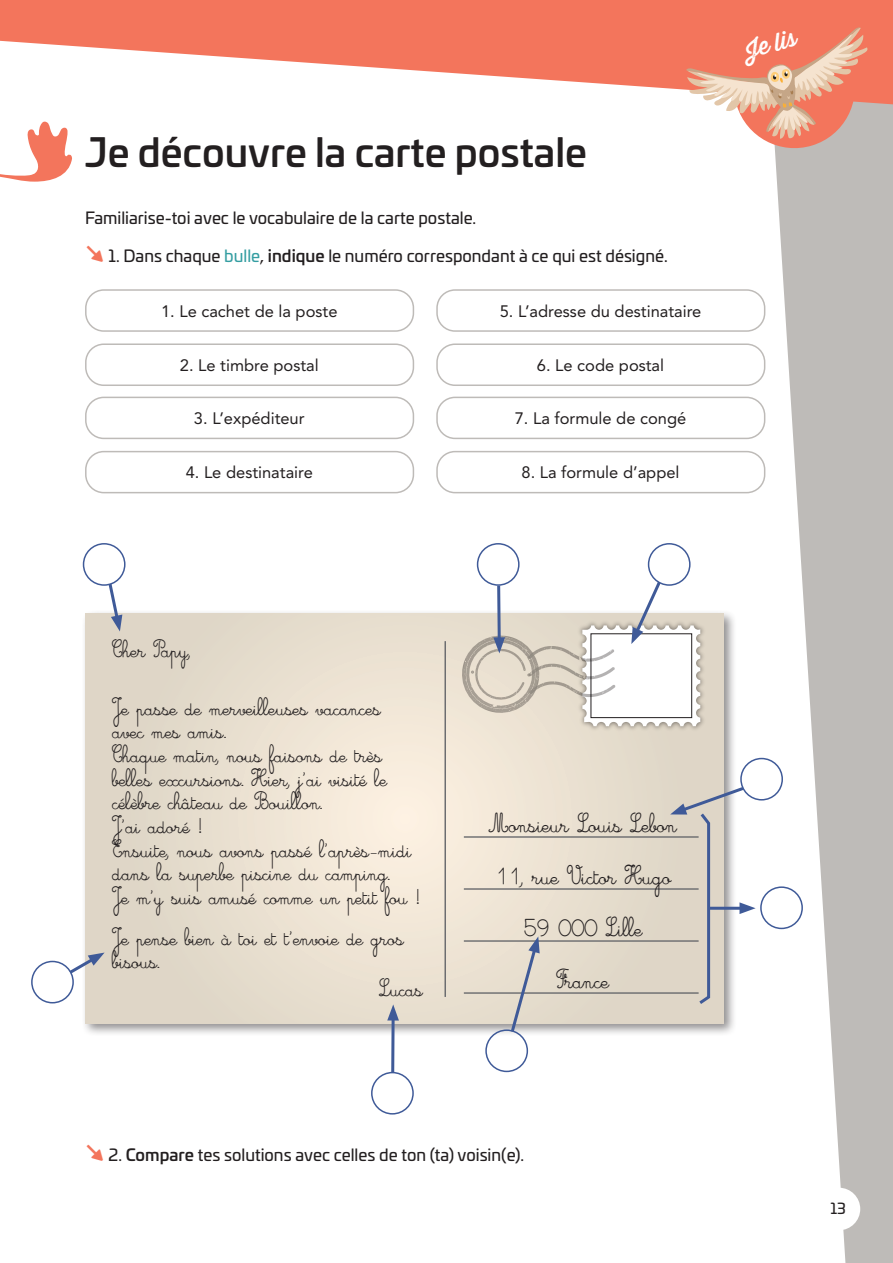
<style>
.page{position:relative;width:893px;height:1263px;background:#fff}
.page>*{position:absolute;margin:0;border:0;box-sizing:border-box;transform-origin:0 0}
.t1{font:500 39px "Univia Pro";color:#231f20}
.t2{font:24px "Thirsty Rough Reg One";color:#fff}
.t3{font:21.45px "Cursivestandard";color:#231f20}
.t4{font:19.65px/23.7px "Cursivestandard";color:#231f20}
.Texte_flèche{font:16.5px "Univia Pro";color:#231f20}
.t5{font:16.5px "Avenir LT Std";color:#231f20}
.t6{font:15px "Univia Pro";color:#231f20}
.s1{font-size:28.5px;color:#f3755c}
.s2{color:#359ea2}
.s3{font-weight:500}
</style>
<div class="page">
<svg style="left:765px;top:106px;width:128px;height:1157px;fill:#bebbb8"></svg>
<svg style="left:0;top:0;width:893px;height:106px;fill:#f3755c"></svg>
<div style="left:818px;top:1188px;width:42px;height:42px;background:#fff;border-radius:50%"></div>
<svg style="left:671px;top:12px;width:197px;height:143px"></svg>
<div style="left:85px;top:289px;width:329px;height:43px;border:2px solid #bebbb8;border-radius:18px"></div>
<div style="left:436px;top:289px;width:329px;height:43px;border:2px solid #bebbb8;border-radius:18px"></div>
<div style="left:85px;top:397px;width:329px;height:42px;border:2px solid #bebbb8;border-radius:18px"></div>
<div style="left:436px;top:397px;width:329px;height:42px;border:2px solid #bebbb8;border-radius:18px"></div>
<div style="left:85px;top:343px;width:329px;height:43px;border:2px solid #bebbb8;border-radius:18px"></div>
<div style="left:436px;top:343px;width:329px;height:43px;border:2px solid #bebbb8;border-radius:18px"></div>
<div style="left:85px;top:451px;width:329px;height:42px;border:2px solid #bebbb8;border-radius:18px"></div>
<div style="left:436px;top:451px;width:329px;height:42px;border:2px solid #bebbb8;border-radius:18px"></div>
<svg style="left:0;top:121px;width:72px;height:61px"></svg>
<div style="left:81px;top:609px;width:656px;height:428px;background:#231f20;opacity:.5"></div>
<svg style="left:86px;top:613px;width:637px;height:410px;background:#e8dfcf"></svg>
<hr style="left:464px;top:836px;width:235px;height:2px;background:#6c6d70">
<hr style="left:464px;top:888px;width:235px;height:2px;background:#6c6d70">
<hr style="left:464px;top:940px;width:235px;height:2px;background:#6c6d70">
<hr style="left:464px;top:992px;width:235px;height:2px;background:#6c6d70">
<hr style="left:444px;top:641px;width:2px;height:356px;background:#6c6d70">
<img style="left:576px;top:619px;width:131px;height:114px">
<svg style="left:106px;top:580px;width:16px;height:51px"></svg>
<svg style="left:66px;top:952px;width:39px;height:24px"></svg>
<svg style="left:391px;top:1020px;width:4px;height:52px"></svg>
<svg style="left:387px;top:1004px;width:12px;height:16px"></svg>
<svg style="left:509px;top:936px;width:31px;height:99px;background:#cecac5"></svg>
<svg style="left:462px;top:578px;width:238px;height:148px"></svg>
<svg style="left:670px;top:784px;width:86px;height:223px"></svg>
<div style="left:83px;top:543px;width:43px;height:43px;border:2px solid #3f5a98;border-radius:50%"></div>
<div style="left:477px;top:543px;width:43px;height:43px;border:2px solid #3f5a98;border-radius:50%"></div>
<div style="left:648px;top:543px;width:43px;height:43px;border:2px solid #3f5a98;border-radius:50%"></div>
<div style="left:740px;top:758px;width:43px;height:42px;border:2px solid #3f5a98;border-radius:50%"></div>
<div style="left:760px;top:886px;width:43px;height:43px;border:2px solid #3f5a98;border-radius:50%"></div>
<div style="left:485px;top:1029px;width:43px;height:43px;border:2px solid #3f5a98;border-radius:50%"></div>
<div style="left:371px;top:1072px;width:43px;height:42px;border:2px solid #3f5a98;border-radius:50%"></div>
<div style="left:31px;top:961px;width:43px;height:42px;border:2px solid #3f5a98;border-radius:50%"></div>
<p class="t1" style="left:85px;top:123px;width:503px">Je découvre la carte postale</p>
<p class="Texte_flèche" style="left:85px;top:205px;width:393px">Familiarise-toi avec le vocabulaire de la carte postale.</p>
<p class="Texte_flèche" style="left:85px;top:243px;width:584px"><span class="s1">↘</span> 1. Dans chaque <span class="s2">bulle</span>, <span class="s3">indique</span> le numéro correspondant à ce qui est désigné.</p>
<p class="t5" style="left:161px;top:301px;width:178px">1. Le cachet de la poste</p>
<p class="t5" style="left:500px;top:301px;width:203px">5. L’adresse du destinataire</p>
<p class="t5" style="left:180px;top:356px;width:140px">2. Le timbre postal</p>
<p class="t5" style="left:537px;top:356px;width:129px">6. Le code postal</p>
<p class="t5" style="left:194px;top:409px;width:112px">3. L’expéditeur</p>
<p class="t5" style="left:515px;top:409px;width:173px">7. La formule de congé</p>
<p class="t5" style="left:186px;top:463px;width:129px">4. Le destinataire</p>
<p class="t5" style="left:521px;top:463px;width:160px">8. La formule d’appel</p>
<p class="t2" style="left:741px;top:33px;width:54px;rotate:-15deg">Je lis</p>
<p class="t4" style="left:113px;top:639px;width:80px">Cher Papy,</p>
<p class="t4" style="left:113px;top:696px;width:270px">Je passe de merveilleuses vacances avec mes amis.</p>
<p class="t4" style="left:113px;top:743px;width:276px">Chaque matin, nous faisons de très belles excursions. Hier, j’ai visité le célèbre château de Bouillon.</p>
<p class="t4" style="left:113px;top:814px;width:92px">J’ai adoré !</p>
<p class="t4" style="left:113px;top:838px;width:310px">Ensuite, nous avons passé l’après-midi dans la superbe piscine du camping.<br>Je m’y suis amusé comme un petit fou !</p>
<p class="t4" style="left:113px;top:926px;width:293px">Je pense bien à toi et t’envoie de gros bisous.</p>
<p class="t4" style="left:379px;top:978px;width:45px">Lucas</p>
<p class="t3" style="left:489px;top:812px;width:189px">Monsieur Louis Lebon</p>
<p class="t3" style="left:495px;top:864px;width:178px">11, rue Victor Hugo</p>
<p class="t3" style="left:524px;top:916px;width:120px">59 000 Lille</p>
<p class="t3" style="left:557px;top:968px;width:54px">France</p>
<p class="Texte_flèche" style="left:85px;top:1142px;width:441px"><span class="s1">↘</span> 2. <span class="s3">Compare</span> tes solutions avec celles de ton (ta) voisin(e).</p>
<p class="t6" style="left:830px;top:1197px;width:17px">13</p>
</div>
